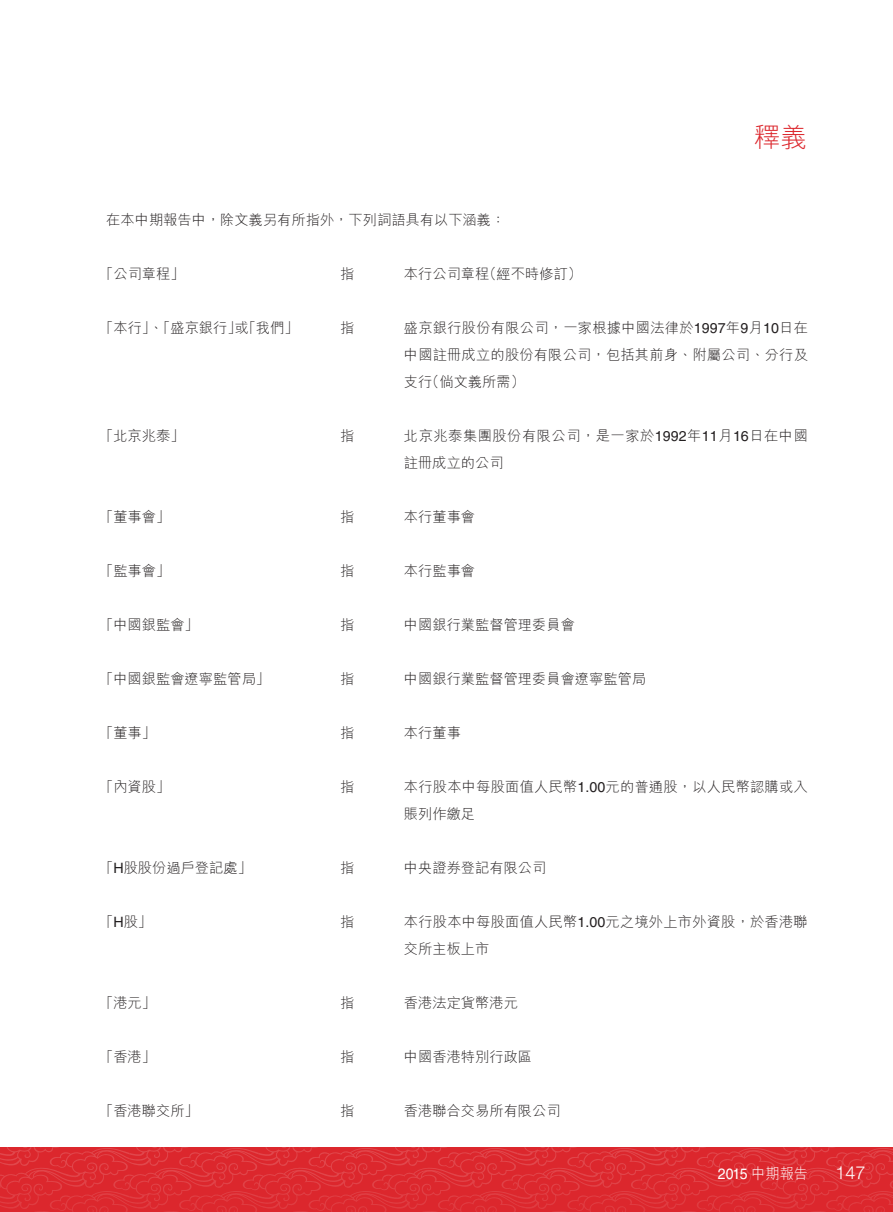
<style>
.page{position:relative;width:893px;height:1212px;background:#fff}
.page>*{position:absolute;margin:0;border:0;box-sizing:border-box;transform-origin:0 0}
.t1{font:300 27px "M Hei HK";color:#dc272d}
.t2{font:300 18px "Helvetica Neue LT Std";color:#fff}
.t3{font:15px "Helvetica LT Std";color:#fff;scale:.94 1}
.t4{font:300 14.25px/27px "M Hei HK";color:#231f20}
.t5{font:300 14.25px/27px "M Hei HK";letter-spacing:.035em;color:#231f20}
.s1{font-family:"Helvetica LT Std";font-weight:400}
.s2{font-family:"M Hei HK";font-weight:300}
</style>
<div class="page">
<svg style="left:0;top:1147px;width:893px;height:65px;background:#dc2c32"></svg>
<p class="t4" style="left:106px;top:206px;width:400px">在本中期報告中，除文義另有所指外，下列詞語具有以下涵義：</p>
<p class="t4" style="left:99px;top:260px;width:87px">「公司章程」</p>
<p class="t4" style="left:340px;top:260px;width:16px">指</p>
<p class="t4" style="left:404px;top:260px;width:180px">本行公司章程（經不時修訂）</p>
<h1 class="t1" style="left:754px;top:124px;width:55px">釋義</h1>
<p class="t4" style="left:99px;top:314px;width:201px">「本行」、「盛京銀行」或「我們」</p>
<p class="t4" style="left:340px;top:314px;width:16px">指</p>
<p class="t4" style="left:404px;top:314px;width:406px;text-align:justify">盛京銀行股份有限公司，一家根據中國法律於<span class="s1">1997</span>年<span class="s1">9</span>月<span class="s1">10</span>日在中國註冊成立的股份有限公司，包括其前身、附屬公司、分行及支行（倘文義所需）</p>
<p class="t4" style="left:99px;top:422px;width:87px">「北京兆泰」</p>
<p class="t4" style="left:340px;top:422px;width:16px">指</p>
<p class="t5" style="left:404px;top:422px;width:405px">北京兆泰集團股份有限公司，是一家於<span class="s1">1992</span>年<span class="s1">11</span>月<span class="s1">16</span>日在中國註冊成立的公司</p>
<p class="t4" style="left:99px;top:503px;width:73px">「董事會」</p>
<p class="t4" style="left:340px;top:503px;width:16px">指</p>
<p class="t4" style="left:404px;top:503px;width:73px">本行董事會</p>
<p class="t4" style="left:99px;top:557px;width:73px">「監事會」</p>
<p class="t4" style="left:340px;top:557px;width:16px">指</p>
<p class="t4" style="left:404px;top:557px;width:73px">本行監事會</p>
<p class="t4" style="left:99px;top:611px;width:101px">「中國銀監會」</p>
<p class="t4" style="left:340px;top:611px;width:16px">指</p>
<p class="t4" style="left:404px;top:611px;width:172px">中國銀行業監督管理委員會</p>
<p class="t4" style="left:99px;top:665px;width:173px">「中國銀監會遼寧監管局」</p>
<p class="t4" style="left:340px;top:665px;width:16px">指</p>
<p class="t4" style="left:404px;top:665px;width:244px">中國銀行業監督管理委員會遼寧監管局</p>
<p class="t4" style="left:99px;top:719px;width:58px">「董事」</p>
<p class="t4" style="left:340px;top:719px;width:16px">指</p>
<p class="t4" style="left:404px;top:719px;width:58px">本行董事</p>
<p class="t4" style="left:99px;top:773px;width:73px">「內資股」</p>
<p class="t4" style="left:340px;top:773px;width:16px">指</p>
<p class="t4" style="left:404px;top:773px;width:405px">本行股本中每股面值人民幣<span class="s1">1.00</span>元的普通股，以人民幣認購或入賬列作繳足</p>
<p class="t4" style="left:99px;top:854px;width:154px">「<span class="s1">H</span>股股份過戶登記處」</p>
<p class="t4" style="left:340px;top:854px;width:16px">指</p>
<p class="t4" style="left:404px;top:854px;width:144px">中央證券登記有限公司</p>
<p class="t4" style="left:99px;top:908px;width:55px">「<span class="s1">H</span>股」</p>
<p class="t4" style="left:340px;top:908px;width:16px">指</p>
<p class="t4" style="left:404px;top:908px;width:405px">本行股本中每股面值人民幣<span class="s1">1.00</span>元之境外上市外資股，於香港聯交所主板上市</p>
<p class="t4" style="left:99px;top:989px;width:58px">「港元」</p>
<p class="t4" style="left:340px;top:989px;width:16px">指</p>
<p class="t4" style="left:404px;top:989px;width:115px">香港法定貨幣港元</p>
<p class="t4" style="left:99px;top:1043px;width:58px">「香港」</p>
<p class="t4" style="left:340px;top:1043px;width:16px">指</p>
<p class="t4" style="left:404px;top:1043px;width:130px">中國香港特別行政區</p>
<p class="t4" style="left:99px;top:1097px;width:101px">「香港聯交所」</p>
<p class="t4" style="left:340px;top:1097px;width:16px">指</p>
<p class="t4" style="left:404px;top:1097px;width:158px">香港聯合交易所有限公司</p>
<p class="t3" style="left:718px;top:1164px;width:97px">2015 <span class="s2">中期報告</span></p>
<p class="t2" style="left:835px;top:1162px;width:32px">147</p>
</div>
